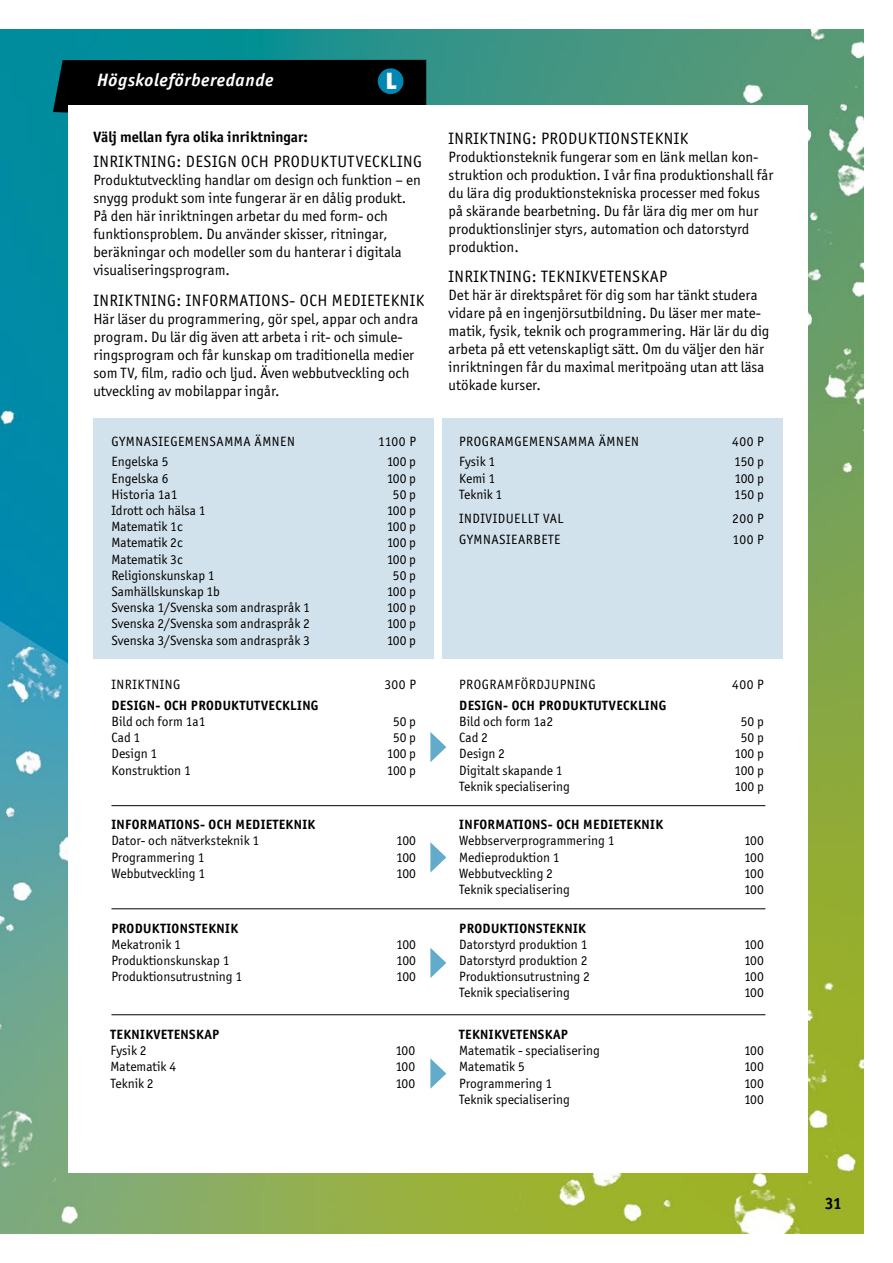
<style>
.page{position:relative;width:893px;height:1263px;background:#fff}
.page>*{position:absolute;margin:0;border:0;box-sizing:border-box;transform-origin:0 0}
.t1{font:900 23.7px "Officina Display ITC Std";color:#fff}
.t2{font:19.5px "Officina Sans ITC Std";color:#000}
.t3{font:italic 700 18px "Officina Sans ITC Std";letter-spacing:.03em;color:#fff}
.t4{font:16.5px "Officina Sans ITC Std";letter-spacing:.03em;color:#000}
.t5{font:15px/18px "Officina Sans ITC Std";color:#000}
.t6{font:700 15px "Officina Sans ITC Std";color:#000}
.t7{font:13.5px "Officina Sans ITC Std";color:#000}
.t8{font:700 13.5px "Officina Sans ITC Std";letter-spacing:.03em;color:#000}
.t9{font:13.5px "Officina Sans ITC Std";letter-spacing:.04em;color:#000}
.s1{font-weight:700;font-size:16.5px}
</style>
<div class="page">
<img style="left:0;top:30px;width:863px;height:1203px">
<div style="left:53px;top:60px;width:373px;height:66px;background:#000"></div>
<div style="left:378px;top:68px;width:25px;height:26px;background:#0088b2;border-radius:50%"></div>
<div style="left:68px;top:105px;width:740px;height:1067px;background:#fff"></div>
<svg style="left:430px;top:732px;width:16px;height:30px"></svg>
<svg style="left:430px;top:842px;width:16px;height:31px"></svg>
<svg style="left:430px;top:948px;width:16px;height:30px"></svg>
<svg style="left:430px;top:1058px;width:16px;height:31px"></svg>
<div style="left:442px;top:419px;width:340px;height:240px;background:#d2e2ec"></div>
<div style="left:93px;top:419px;width:341px;height:240px;background:#d2e2ec"></div>
<hr style="left:111px;top:805px;width:654px;height:1px;background:#000">
<hr style="left:111px;top:908px;width:654px;height:1px;background:#000">
<hr style="left:111px;top:1014px;width:654px;height:1px;background:#000">
<p class="t3" style="left:97px;top:69px;width:178px">Högskoleförberedande</p>
<h1 class="t1" style="left:386px;top:68px;width:12px">L</h1>
<p class="t6" style="left:93px;top:127px;width:216px">Välj mellan fyra olika inriktningar:</p>
<p class="t4" style="left:93px;top:152px;width:330px">INRIKTNING: DESIGN OCH PRODUKTUTVECKLING</p>
<p class="t5" style="left:93px;top:171px;width:329px">Produktutveckling handlar om design och funktion – en snygg produkt som inte fungerar är en dålig produkt.<br>På den här inriktningen arbetar du med form- och funktionsproblem. Du använder skisser, ritningar, beräkningar och modeller som du hanterar i digitala visualiseringsprogram.</p>
<p class="t4" style="left:93px;top:290px;width:332px">INRIKTNING: INFORMATIONS- OCH MEDIETEKNIK</p>
<p class="t5" style="left:93px;top:309px;width:327px">Här läser du programmering, gör spel, appar och andra program. Du lär dig även att arbeta i rit- och simule&shy;ringsprogram och får kunskap om traditionella medier som TV, film, radio och ljud. Även webbutveckling och utveckling av mobilappar ingår.</p>
<p class="t9" style="left:111px;top:434px;width:185px">GYMNASIEGEMENSAMMA ÄMNEN</p>
<p class="t7" style="left:378px;top:434px;width:39px">1100 P</p>
<p class="t7" style="left:111px;top:454px;width:58px">Engelska 5</p>
<p class="t7" style="left:387px;top:454px;width:31px">100 p</p>
<p class="t7" style="left:111px;top:470px;width:58px">Engelska 6</p>
<p class="t7" style="left:387px;top:470px;width:31px">100 p</p>
<p class="t7" style="left:111px;top:486px;width:67px">Historia 1a1</p>
<p class="t7" style="left:393px;top:486px;width:25px">50 p</p>
<p class="t7" style="left:111px;top:503px;width:96px">Idrott och hälsa 1</p>
<p class="t7" style="left:387px;top:503px;width:31px">100 p</p>
<p class="t7" style="left:111px;top:519px;width:73px">Matematik 1c</p>
<p class="t7" style="left:387px;top:519px;width:31px">100 p</p>
<p class="t7" style="left:111px;top:535px;width:73px">Matematik 2c</p>
<p class="t7" style="left:387px;top:535px;width:31px">100 p</p>
<p class="t7" style="left:111px;top:551px;width:73px">Matematik 3c</p>
<p class="t7" style="left:387px;top:551px;width:31px">100 p</p>
<p class="t7" style="left:111px;top:567px;width:105px">Religionskunskap 1</p>
<p class="t7" style="left:393px;top:567px;width:25px">50 p</p>
<p class="t7" style="left:111px;top:584px;width:110px">Samhällskunskap 1b</p>
<p class="t7" style="left:387px;top:584px;width:31px">100 p</p>
<p class="t7" style="left:111px;top:600px;width:200px">Svenska 1/Svenska som andraspråk 1</p>
<p class="t7" style="left:387px;top:600px;width:31px">100 p</p>
<p class="t7" style="left:111px;top:616px;width:200px">Svenska 2/Svenska som andraspråk 2</p>
<p class="t7" style="left:387px;top:616px;width:31px">100 p</p>
<p class="t7" style="left:111px;top:632px;width:200px">Svenska 3/Svenska som andraspråk 3</p>
<p class="t7" style="left:387px;top:632px;width:31px">100 p</p>
<p class="t9" style="left:111px;top:677px;width:70px">INRIKTNING</p>
<p class="t7" style="left:384px;top:677px;width:33px">300 P</p>
<p class="t8" style="left:111px;top:697px;width:208px">DESIGN- OCH PRODUKTUTVECKLING</p>
<p class="t7" style="left:111px;top:714px;width:95px">Bild och form 1a1</p>
<p class="t7" style="left:393px;top:714px;width:25px">50 p</p>
<p class="t7" style="left:111px;top:730px;width:30px">Cad 1</p>
<p class="t7" style="left:393px;top:730px;width:25px">50 p</p>
<p class="t7" style="left:111px;top:746px;width:47px">Design 1</p>
<p class="t7" style="left:387px;top:746px;width:31px">100 p</p>
<p class="t7" style="left:111px;top:762px;width:81px">Konstruktion 1</p>
<p class="t7" style="left:387px;top:762px;width:31px">100 p</p>
<p class="t8" style="left:111px;top:816px;width:205px">INFORMATIONS- OCH MEDIETEKNIK</p>
<p class="t7" style="left:111px;top:833px;width:149px">Dator- och nätverksteknik 1</p>
<p class="t7" style="left:396px;top:833px;width:21px">100</p>
<p class="t7" style="left:111px;top:849px;width:94px">Programmering 1</p>
<p class="t7" style="left:396px;top:849px;width:21px">100</p>
<p class="t7" style="left:111px;top:865px;width:95px">Webbutveckling 1</p>
<p class="t7" style="left:396px;top:865px;width:21px">100</p>
<p class="t8" style="left:111px;top:919px;width:128px">PRODUKTIONSTEKNIK</p>
<p class="t7" style="left:111px;top:936px;width:71px">Mekatronik 1</p>
<p class="t7" style="left:396px;top:936px;width:21px">100</p>
<p class="t7" style="left:111px;top:952px;width:120px">Produktionskunskap 1</p>
<p class="t7" style="left:396px;top:952px;width:21px">100</p>
<p class="t7" style="left:111px;top:969px;width:132px">Produktionsutrustning 1</p>
<p class="t7" style="left:396px;top:969px;width:21px">100</p>
<p class="t8" style="left:111px;top:1026px;width:110px">TEKNIKVETENSKAP</p>
<p class="t7" style="left:111px;top:1043px;width:37px">Fysik 2</p>
<p class="t7" style="left:395px;top:1043px;width:21px">100</p>
<p class="t7" style="left:111px;top:1059px;width:67px">Matematik 4</p>
<p class="t7" style="left:395px;top:1059px;width:21px">100</p>
<p class="t7" style="left:111px;top:1075px;width:45px">Teknik 2</p>
<p class="t7" style="left:395px;top:1075px;width:21px">100</p>
<p class="t4" style="left:449px;top:129px;width:241px">INRIKTNING: PRODUKTIONSTEKNIK</p>
<p class="t5" style="left:449px;top:148px;width:326px">Produktionsteknik fungerar som en länk mellan kon&shy;struktion och produktion. I vår fina produktionshall får du lära dig produktionstekniska processer med fokus på skärande bearbetning. Du får lära dig mer om hur produktionslinjer styrs, automation och datorstyrd produktion.</p>
<p class="t4" style="left:449px;top:267px;width:220px">INRIKTNING: TEKNIKVETENSKAP</p>
<p class="t5" style="left:449px;top:286px;width:322px">Det här är direktspåret för dig som har tänkt studera vidare på en ingenjörsutbildning. Du läser mer mate&shy;matik, fysik, teknik och programmering. Här lär du dig arbeta på ett vetenskapligt sätt. Om du väljer den här inriktningen får du maximal meritpoäng utan att läsa utökade kurser.</p>
<p class="t9" style="left:459px;top:434px;width:181px">PROGRAMGEMENSAMMA ÄMNEN</p>
<p class="t7" style="left:732px;top:434px;width:33px">400 P</p>
<p class="t7" style="left:459px;top:454px;width:37px">Fysik 1</p>
<p class="t7" style="left:734px;top:454px;width:31px">150 p</p>
<p class="t7" style="left:459px;top:470px;width:37px">Kemi 1</p>
<p class="t7" style="left:734px;top:470px;width:31px">100 p</p>
<p class="t7" style="left:459px;top:486px;width:45px">Teknik 1</p>
<p class="t7" style="left:734px;top:486px;width:31px">150 p</p>
<p class="t9" style="left:459px;top:511px;width:106px">INDIVIDUELLT VAL</p>
<p class="t7" style="left:732px;top:511px;width:33px">200 P</p>
<p class="t9" style="left:459px;top:532px;width:103px">GYMNASIEARBETE</p>
<p class="t7" style="left:733px;top:532px;width:33px">100 P</p>
<p class="t9" style="left:459px;top:677px;width:138px">PROGRAMFÖRDJUPNING</p>
<p class="t7" style="left:732px;top:677px;width:33px">400 P</p>
<p class="t8" style="left:459px;top:697px;width:208px">DESIGN- OCH PRODUKTUTVECKLING</p>
<p class="t7" style="left:459px;top:714px;width:95px">Bild och form 1a2</p>
<p class="t7" style="left:741px;top:714px;width:25px">50 p</p>
<p class="t7" style="left:459px;top:730px;width:30px">Cad 2</p>
<p class="t7" style="left:741px;top:730px;width:25px">50 p</p>
<p class="t7" style="left:459px;top:746px;width:47px">Design 2</p>
<p class="t7" style="left:734px;top:746px;width:31px">100 p</p>
<p class="t7" style="left:459px;top:762px;width:105px">Digitalt skapande 1</p>
<p class="t7" style="left:734px;top:762px;width:31px">100 p</p>
<p class="t7" style="left:459px;top:778px;width:112px">Teknik specialisering</p>
<p class="t7" style="left:734px;top:778px;width:31px">100 p</p>
<p class="t8" style="left:459px;top:816px;width:205px">INFORMATIONS- OCH MEDIETEKNIK</p>
<p class="t7" style="left:459px;top:833px;width:157px">Webbserverprogrammering 1</p>
<p class="t7" style="left:744px;top:833px;width:21px">100</p>
<p class="t7" style="left:459px;top:849px;width:102px">Medieproduktion 1</p>
<p class="t7" style="left:744px;top:849px;width:21px">100</p>
<p class="t7" style="left:459px;top:865px;width:95px">Webbutveckling 2</p>
<p class="t7" style="left:744px;top:865px;width:21px">100</p>
<p class="t7" style="left:459px;top:881px;width:112px">Teknik specialisering</p>
<p class="t7" style="left:744px;top:881px;width:21px">100</p>
<p class="t8" style="left:459px;top:919px;width:128px">PRODUKTIONSTEKNIK</p>
<p class="t7" style="left:459px;top:936px;width:130px">Datorstyrd produktion 1</p>
<p class="t7" style="left:744px;top:936px;width:21px">100</p>
<p class="t7" style="left:459px;top:952px;width:130px">Datorstyrd produktion 2</p>
<p class="t7" style="left:744px;top:952px;width:21px">100</p>
<p class="t7" style="left:459px;top:969px;width:132px">Produktionsutrustning 2</p>
<p class="t7" style="left:744px;top:969px;width:21px">100</p>
<p class="t7" style="left:459px;top:985px;width:112px">Teknik specialisering</p>
<p class="t7" style="left:744px;top:985px;width:21px">100</p>
<p class="t8" style="left:459px;top:1026px;width:110px">TEKNIKVETENSKAP</p>
<p class="t7" style="left:459px;top:1043px;width:142px">Matematik - specialisering</p>
<p class="t7" style="left:744px;top:1043px;width:21px">100</p>
<p class="t7" style="left:459px;top:1059px;width:67px">Matematik 5</p>
<p class="t7" style="left:744px;top:1059px;width:21px">100</p>
<p class="t7" style="left:459px;top:1075px;width:94px">Programmering 1</p>
<p class="t7" style="left:744px;top:1075px;width:21px">100</p>
<p class="t7" style="left:459px;top:1091px;width:112px">Teknik specialisering</p>
<p class="t7" style="left:744px;top:1091px;width:21px">100</p>
<h2 class="t2" style="left:823px;top:1193px;width:20px">31<span class="s1">31</span></h2>
</div>
